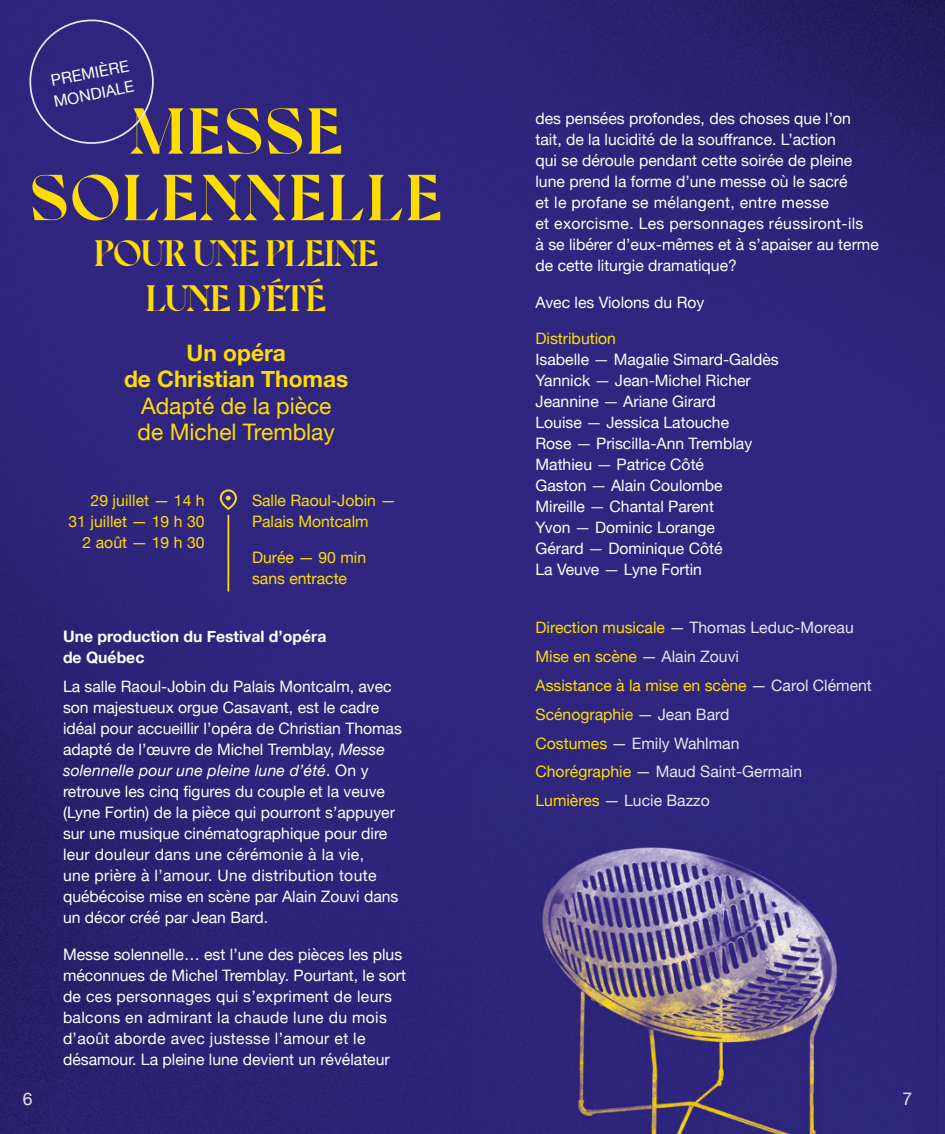
<style>
.page{position:relative;width:945px;height:1134px;background:#fff}
.page>*{position:absolute;margin:0;border:0;box-sizing:border-box;transform-origin:0 0}
.t1{font:700 64.75px/66.5px "Voyage";letter-spacing:.06em;color:#fd0;text-align:center}
.t2{font:700 36.75px/45.5px "Voyage";color:#fd0;text-align:center}
.t3{font:22.75px/26.2px "Helvetica Neue";color:#fd0}
.t4{font:700 22.75px/26.2px "Helvetica Neue";color:#fd0;text-align:center}
.t5{font:17.5px "Helvetica Neue";color:#ece4f2}
.t6{font:15.75px/21px "Helvetica Neue";color:#fff}
.t7{font:15.75px/28.9px "Helvetica Neue";color:#ece4f2}
.t8{font:15.75px/21px "Helvetica Neue";color:#fd0}
.t9{font:700 15.75px/21px "Helvetica Neue";color:#fff}
.s1{font-style:italic}
.s2{color:#fd0}
.s3{color:#ece4f2}
</style>
<div class="page">
<img style="left:0;top:0;width:945px;height:1134px">
<hr style="left:228px;top:491px;width:1px;height:101px;background:#fd0">
<div style="left:218px;top:489px;width:21px;height:26px;background:#312783"></div>
<svg style="left:220px;top:489px;width:17px;height:21px"></svg>
<div style="left:25px;top:15px;width:133px;height:133px;background:#2f267f"></div>
<p class="t6" style="left:48px;top:72px;width:83px;rotate:-11deg">PREMIÈRE<br>MONDIALE</p>
<h1 class="t1" style="left:31px;top:99px;width:412px">MESSE<br>SOLENNELLE</h1>
<h2 class="t2" style="left:95px;top:231px;width:285px">POUR UNE PLEINE<br>LUNE D’ÉTÉ</h2>
<h3 class="t4" style="left:124px;top:340px;width:226px">Un opéra<br>de Christian Thomas</h3>
<h3 class="t3" style="left:138px;top:394px;width:199px">Adapté de la pièce de Michel Tremblay</h3>
<p class="t8" style="left:68px;top:491px;width:138px;text-align:right">29 juillet — 14 h<br>31 juillet — 19 h 30<br>2 août — 19 h 30</p>
<p class="t8" style="left:252px;top:491px;width:146px">Salle Raoul-Jobin —<br>Palais Montcalm</p>
<p class="t8" style="left:252px;top:548px;width:116px">Durée — 90 min sans entracte</p>
<p class="t9" style="left:63px;top:627px;width:265px">Une production du Festival d’opéra de Québec</p>
<p class="t6" style="left:63px;top:677px;width:340px">La salle Raoul-Jobin du Palais Montcalm, avec son majestueux orgue Casavant, est le cadre idéal pour accueillir l’opéra de Christian Thomas adapté de l’œuvre de Michel Tremblay, <span class="s1">Messe solennelle pour une pleine lune d’été</span>. On y retrouve les cinq figures du couple et la veuve (Lyne Fortin) de la pièce qui pourront s’appuyer sur une musique cinématographique pour dire leur douleur dans une cérémonie à la vie,<br>une prière à l’amour. Une distribution toute québécoise mise en scène par Alain Zouvi dans un décor créé par Jean Bard.</p>
<p class="t6" style="left:63px;top:945px;width:345px">Messe solennelle… est l’une des pièces les plus méconnues de Michel Tremblay. Pourtant, le sort de ces personnages qui s’expriment de leurs balcons en admirant la chaude lune du mois d’août aborde avec justesse l’amour et le désamour. La pleine lune devient un révélateur</p>
<p class="t6" style="left:536px;top:109px;width:345px">des pensées profondes, des choses que l’on tait, de la lucidité de la souffrance. L’action<br>qui se déroule pendant cette soirée de pleine lune prend la forme d’une messe où le sacré<br>et le profane se mélangent, entre messe<br>et exorcisme. Les personnages réussiront-ils<br>à se libérer d’eux-mêmes et à s’apaiser au terme de cette liturgie dramatique?</p>
<p class="t6" style="left:536px;top:292px;width:170px">Avec les Violons du Roy</p>
<p class="t6" style="left:536px;top:329px;width:245px"><span class="s2">Distribution<br></span>Isabelle <span class="s3">—</span> Magalie Simard-Galdès<br>Yannick <span class="s3">—</span> Jean-Michel Richer<br>Jeannine <span class="s3">—</span> Ariane Girard<br>Louise <span class="s3">—</span> Jessica Latouche<br>Rose <span class="s3">—</span> Priscilla-Ann Tremblay<br>Mathieu <span class="s3">—</span> Patrice Côté<br>Gaston <span class="s3">—</span> Alain Coulombe<br>Mireille <span class="s3">—</span> Chantal Parent<br>Yvon <span class="s3">—</span> Dominic Lorange<br>Gérard <span class="s3">—</span> Dominique Côté<br>La Veuve <span class="s3">—</span> Lyne Fortin</p>
<p class="t7" style="left:536px;top:614px;width:338px"><span class="s2">Direction musicale</span> — Thomas Leduc-Moreau<br><span class="s2">Mise en scène</span> — Alain Zouvi<br><span class="s2">Assistance à la mise en scène</span> — Carol Clément<br><span class="s2">Scénographie</span> — Jean Bard<br><span class="s2">Costumes</span> — Emily Wahlman<br><span class="s2">Chorégraphie</span> — Maud Saint-Germain<br><span class="s2">Lumières</span> — Lucie Bazzo</p>
<p class="t5" style="left:23px;top:1086px;width:11px">6</p>
<p class="t5" style="left:902px;top:1086px;width:11px">7</p>
</div>
